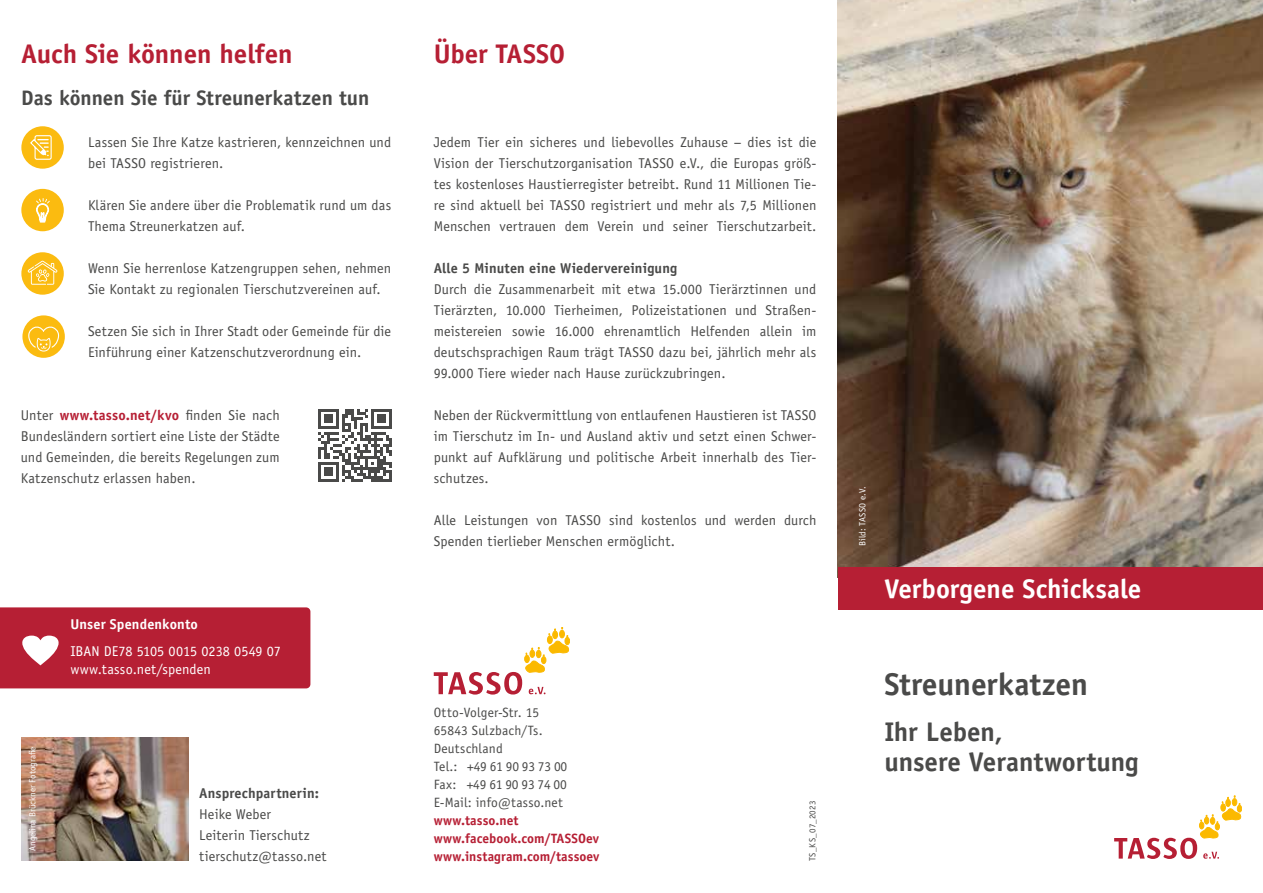
<style>
.page{position:relative;width:1263px;height:893px;background:#fff}
.page>*{position:absolute;margin:0;border:0;box-sizing:border-box;transform-origin:0 0}
.t1{font:700 31.5px "Officina Sans Std";letter-spacing:-.005em;color:#4a4a49}
.t2{font:700 27px "Officina Sans Std";letter-spacing:-.005em;color:#b61f34}
.t3{font:700 27px/30px "Officina Sans Std";letter-spacing:-.005em;color:#4a4a49}
.t4{font:700 27px "Officina Sans Std";letter-spacing:-.005em;color:#fff}
.t5{font:700 21px "Officina Sans Std";color:#4a4a49}
.t6{font:14.25px/21px "Officina Sans Std";letter-spacing:.01em;color:#4a4a49}
.t7{font:700 14.25px "Officina Sans Std";letter-spacing:.01em;color:#4a4a49}
.t8{font:14.25px/18px "Officina Sans Std";letter-spacing:.005em;color:#fff}
.t9{font:700 14.25px "Officina Sans Std";letter-spacing:.01em;color:#fff}
.t10{font:13.5px/18px "Officina Sans Std";letter-spacing:.01em;color:#4a4a49}
.t11{font:700 13.5px/18px "Officina Sans Std";letter-spacing:.005em;color:#b61f34}
.t12{font:9px "Officina Sans Std";color:#fff}
.t13{font:9px "Officina Sans Std";letter-spacing:.025em;color:#fff}
.t14{font:9px "Officina Sans Std";letter-spacing:.02em;color:#4a4a49}
.s1{font-weight:700;color:#b61f34}
</style>
<div class="page">
<img style="left:838px;top:0;width:425px;height:567px">
<div style="left:838px;top:567px;width:425px;height:43px;background:#b61f34"></div>
<div style="left:22px;top:315px;width:43px;height:43px;background:#fbbb10;border-radius:50%"></div>
<svg style="left:27px;top:326px;width:33px;height:26px"></svg>
<div style="left:565px;top:637px;width:5px;height:8px;border:1px solid #fbb900;border-radius:50%"></div>
<svg style="left:434px;top:627px;width:135px;height:68px"></svg>
<img style="left:21px;top:737px;width:168px;height:123px">
<div style="left:0;top:607px;width:310px;height:81px;background:#b61f34"></div>
<div style="left:21px;top:189px;width:43px;height:42px;background:#fbbb10;border-radius:50%"></div>
<svg style="left:36px;top:198px;width:14px;height:24px"></svg>
<div style="left:21px;top:252px;width:43px;height:43px;background:#fbbb10;border-radius:50%"></div>
<svg style="left:28px;top:261px;width:30px;height:24px"></svg>
<div style="left:21px;top:126px;width:43px;height:43px;background:#fbbb10;border-radius:50%"></div>
<svg style="left:30px;top:135px;width:22px;height:25px"></svg>
<svg style="left:318px;top:409px;width:73px;height:73px"></svg>
<svg style="left:1114px;top:796px;width:128px;height:63px"></svg>
<h2 class="t2" style="left:21px;top:37px;width:273px">Auch Sie können helfen</h2>
<h3 class="t5" style="left:21px;top:85px;width:350px">Das können Sie für Streunerkatzen tun</h3>
<p class="t6" style="left:88px;top:132px;width:305px">Lassen Sie Ihre Katze kastrieren, kennzeichnen und bei TASSO registrieren.</p>
<p class="t6" style="left:88px;top:195px;width:305px">Klären Sie andere über die Problematik rund um das<br>Thema Streunerkatzen auf.</p>
<p class="t6" style="left:88px;top:258px;width:305px">Wenn Sie herrenlose Katzengruppen sehen, nehmen<br>Sie Kontakt zu regionalen Tierschutzvereinen auf.</p>
<p class="t6" style="left:88px;top:321px;width:305px">Setzen Sie sich in Ihrer Stadt oder Gemeinde für die<br>Einführung einer Katzenschutzverordnung ein.</p>
<p class="t6" style="left:21px;top:405px;width:260px;text-align:justify">Unter <span class="s1">www.tasso.net/kvo</span> finden Sie nach Bundesländern sortiert eine Liste der Städte und Gemeinden, die bereits Regelungen zum Katzenschutz erlassen haben.</p>
<p class="t12" style="left:27px;top:851px;width:106px;rotate:-90deg">Angelina Brückner Fotografie</p>
<p class="t9" style="left:70px;top:615px;width:129px">Unser Spendenkonto</p>
<p class="t8" style="left:70px;top:642px;width:212px">IBAN DE78 5105 0015 0238 0549 07 www.tasso.net/spenden</p>
<p class="t7" style="left:199px;top:785px;width:121px">Ansprechpartnerin:</p>
<p class="t6" style="left:199px;top:804px;width:129px">Heike Weber<br>Leiterin Tierschutz tierschutz@tasso.net</p>
<h2 class="t2" style="left:434px;top:37px;width:133px">Über TASSO</h2>
<p class="t6" style="left:434px;top:132px;width:384px;text-align:justify">Jedem Tier ein sicheres und liebevolles Zuhause − dies ist die Vision der Tierschutzorganisation TASSO e.V., die Europas größ&shy;tes kostenloses Haustierregister betreibt. Rund 11 Millionen Tie&shy;re sind aktuell bei TASSO registriert und mehr als 7,5 Millionen Menschen vertrauen dem Verein und seiner Tierschutzarbeit.</p>
<p class="t7" style="left:434px;top:260px;width:245px">Alle 5 Minuten eine Wiedervereinigung</p>
<p class="t6" style="left:434px;top:279px;width:384px;text-align:justify">Durch die Zusammenarbeit mit etwa 15.000 Tierärztinnen und Tierärzten, 10.000 Tierheimen, Polizeistationen und Straßen&shy;meistereien sowie 16.000 ehrenamtlich Helfenden allein im deutschsprachigen Raum trägt TASSO dazu bei, jährlich mehr als 99.000 Tiere wieder nach Hause zurückzubringen.</p>
<p class="t6" style="left:434px;top:405px;width:384px;text-align:justify">Neben der Rückvermittlung von entlaufenen Haustieren ist TASSO im Tierschutz im In- und Ausland aktiv und setzt einen Schwer&shy;punkt auf Aufklärung und politische Arbeit innerhalb des Tier&shy;schutzes.</p>
<p class="t6" style="left:434px;top:510px;width:384px">Alle Leistungen von TASSO sind kostenlos und werden durch<br>Spenden tierlieber Menschen ermöglicht.</p>
<p class="t10" style="left:434px;top:704px;width:135px">Otto-Volger-Str. 15<br>65843 Sulzbach/Ts.<br>Deutschland<br>Tel.: +49 61 90 93 73 00<br>Fax: +49 61 90 93 74 00<br>E-Mail: info@tasso.net</p>
<p class="t11" style="left:434px;top:812px;width:167px">www.tasso.net www.facebook.com/TASSOev www.instagram.com/tassoev</p>
<p class="t14" style="left:807px;top:861px;width:62px;rotate:-90deg">TS_KS_07_2023</p>
<p class="t13" style="left:857px;top:546px;width:61px;rotate:-90deg">Bild: TASSO e.V.</p>
<h2 class="t4" style="left:884px;top:572px;width:258px">Verborgene Schicksale</h2>
<h1 class="t1" style="left:884px;top:665px;width:205px">Streunerkatzen</h1>
<h2 class="t3" style="left:884px;top:716px;width:256px">Ihr Leben,<br>unsere Verantwortung</h2>
</div>
